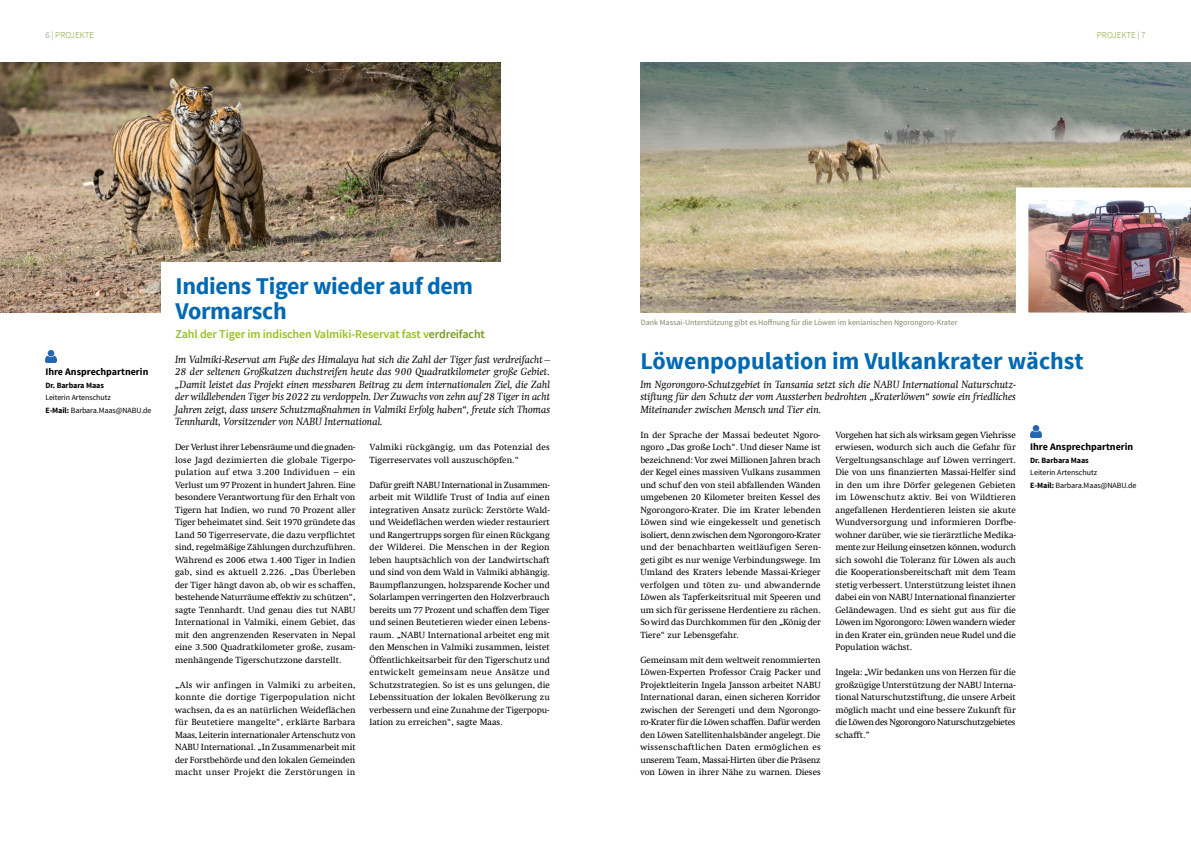
<style>
.page{position:relative;width:1191px;height:842px;background:#fff}
.page>*{position:absolute;margin:0;border:0;box-sizing:border-box;transform-origin:0 0}
.t1{font:700 24px/25px "Source Sans Pro";letter-spacing:-.015em;color:#0069b4}
.t2{font:600 12px "Source Sans Pro";letter-spacing:-.01em;color:#95c11f}
.t3{font:italic 10.5px/12.5px "Swift Com";color:#000;text-align:justify}
.t4{font:700 10px "Source Sans Pro";color:#000}
.t5{font:9px/12.5px "Swift Com";letter-spacing:-.005em;color:#000;text-align:justify}
.t6{font:300 9px "Source Sans Pro";color:#739c1d}
.t7{font:8px/12.5px "Source Sans Pro";letter-spacing:-.01em;color:#000}
.t8{font:8px "Source Sans Pro";color:#86846b}
.t9{font:700 8px "Source Sans Pro";letter-spacing:-.01em;color:#000}
.s1{color:#86846b}
.s2{font-weight:700}
.s3{color:#739c1d}
</style>
<div class="page">
<svg style="left:1030px;top:425px;width:11px;height:13px"></svg>
<img style="left:640px;top:62px;width:551px;height:251px">
<img style="left:0;top:63px;width:501px;height:249px">
<div style="left:161px;top:263px;width:412px;height:60px;background:#fff"></div>
<img style="left:1009px;top:181px;width:182px;height:132px">
<svg style="left:45px;top:350px;width:12px;height:13px"></svg>
<p class="t6" style="left:45px;top:29px;width:50px"><span class="s1">6</span> | PROJEKTE</p>
<p class="t6" style="left:1097px;top:29px;width:50px">PROJEKTE <span class="s1">| 7</span></p>
<p class="t4" style="left:45px;top:365px;width:105px">Ihre Ansprechpartnerin</p>
<p class="t9" style="left:45px;top:380px;width:60px">Dr. Barbara Maas</p>
<p class="t7" style="left:45px;top:391px;width:108px">Leiterin Artenschutz<br><span class="s2">E-Mail:</span> Barbara.Maas@NABU.de</p>
<h1 class="t1" style="left:176px;top:274px;width:299px">Indiens Tiger wieder auf dem<br>Vormarsch</h1>
<h2 class="t2" style="left:176px;top:326px;width:311px">Zahl der Tiger im indischen Valmiki-Reservat fast v<span class="s3">erdreifacht</span></h2>
<p class="t3" style="left:175px;top:353px;width:376px">Im Valmiki-Reservat am Fuße des Himalaya hat sich die Zahl der Tiger fast verdreifacht – 28 der seltenen Großkatzen duchstreifen heute das 900 Quadratkilometer große Gebiet. „Damit leistet das Projekt einen messbaren Beitrag zu dem internationalen Ziel, die Zahl der wildlebenden Tiger bis 2022 zu verdoppeln. Der Zuwachs von zehn auf 28 Tiger in acht Jahren zeigt, dass unsere Schutzmaßnahmen in Valmiki Erfolg haben“, freute sich Thomas Tennhardt, Vorsitzender von NABU International.</p>
<p class="t5" style="left:369px;top:441px;width:182px">Valmiki rückgängig, um das Potenzial des<br>Tigerreservates voll auszuschöpfen.“</p>
<p class="t5" style="left:369px;top:478px;width:182px">Dafür greift NABU International in Zusammen&shy;arbeit mit Wildlife Trust of India auf einen integrativen Ansatz zurück: Zerstörte Wald&shy;und Weideflächen werden wieder restauriert und Rangertrupps sorgen für einen Rückgang der Wilderei. Die Menschen in der Region leben hauptsächlich von der Landwirtschaft und sind von dem Wald in Valmiki abhängig.<br>Baumpflanzungen, holzsparende Kocher und Solarlampen verringerten den Holzverbrauch bereits um 77 Prozent und schaffen dem Tiger und seinen Beutetieren wieder einen Lebens&shy;raum. „NABU International arbeitet eng mit den Menschen in Valmiki zusammen, leistet Öffentlichkeitsarbeit für den Tigerschutz und entwickelt gemeinsam neue Ansätze und Schutzstrategien. So ist es uns gelungen, die Lebenssituation der lokalen Bevölkerung zu verbessern und eine Zunahme der Tigerpopu&shy;lation zu erreichen“, sagte Maas.</p>
<p class="t5" style="left:175px;top:441px;width:182px">Der Verlust ihrer Lebensräume und die gnaden&shy;lose Jagd dezimierten die globale Tigerpo&shy;pulation auf etwa 3.200 Individuen – ein Verlust um 97 Prozent in hundert Jahren. Eine besondere Verantwortung für den Erhalt von Tigern hat Indien, wo rund 70 Prozent aller Tiger beheimatet sind. Seit 1970 gründete das Land 50 Tigerreservate, die dazu verpflichtet sind, regelmäßige Zählungen durchzuführen.<br>Während es 2006 etwa 1.400 Tiger in Indien gab, sind es aktuell 2.226. „Das Überleben der Tiger hängt davon ab, ob wir es schaffen, bestehende Naturräume effektiv zu schützen“, sagte Tennhardt. Und genau dies tut NABU International in Valmiki, einem Gebiet, das mit den angrenzenden Reservaten in Nepal eine 3.500 Quadratkilometer große, zusam&shy;menhängende Tigerschutzzone darstellt.</p>
<p class="t5" style="left:175px;top:678px;width:182px">„Als wir anfingen in Valmiki zu arbeiten, konnte die dortige Tigerpopulation nicht wachsen, da es an natürlichen Weideflächen für Beutetiere mangelte“, erklärte Barbara Maas, Leiterin internationaler Artenschutz von NABU International. „In Zusammenarbeit mit der Forstbehörde und den lokalen Gemeinden macht unser Projekt die Zerstörungen in</p>
<p class="t8" style="left:641px;top:317px;width:318px">Dank Massai-Unterstützung gibt es Hoffnung für die Löwen im kenianischen Ngorongoro-Krater</p>
<h1 class="t1" style="left:640px;top:349px;width:445px">Löwenpopulation im Vulkankrater wächst</h1>
<p class="t3" style="left:640px;top:378px;width:377px">Im Ngorongoro-Schutzgebiet in Tansania setzt sich die NABU International Naturschutz&shy;stiftung für den Schutz der vom Aussterben bedrohten „Kraterlöwen“ sowie ein friedliches Miteinander zwischen Mensch und Tier ein.</p>
<p class="t5" style="left:835px;top:428px;width:182px">Vorgehen hat sich als wirksam gegen Viehrisse erwiesen, wodurch sich auch die Gefahr für Vergeltungsanschlage auf Löwen verringert.<br>Die von uns finanzierten Massai-Helfer sind in den um ihre Dörfer gelegenen Gebieten im Löwenschutz aktiv. Bei von Wildtieren angefallenen Herdentieren leisten sie akute Wundversorgung und informieren Dorfbe&shy;wohner darüber, wie sie tierärztliche Medika&shy;mente zur Heilung einsetzen können, wodurch sich sowohl die Toleranz für Löwen als auch die Kooperationsbereitschaft mit dem Team stetig verbessert. Unterstützung leistet ihnen dabei ein von NABU International finanzierter Geländewagen. Und es sieht gut aus für die Löwen im Ngorongoro: Löwen wandern wieder in den Krater ein, gründen neue Rudel und die Population wächst.</p>
<p class="t5" style="left:835px;top:666px;width:182px">Ingela: „Wir bedanken uns von Herzen für die großzügige Unterstützung der NABU Interna&shy;tional Naturschutzstiftung, die unsere Arbeit möglich macht und eine bessere Zukunft für die Löwen des Ngorongoro Naturschutzgebietes schafft.”</p>
<p class="t5" style="left:640px;top:428px;width:182px">In der Sprache der Massai bedeutet Ngoro&shy;ngoro „Das große Loch“. Und dieser Name ist bezeichnend: Vor zwei Millionen Jahren brach der Kegel eines massiven Vulkans zusammen und schuf den von steil abfallenden Wänden umgebenen 20 Kilometer breiten Kessel des Ngorongoro-Krater. Die im Krater lebenden Löwen sind wie eingekesselt und genetisch isoliert, denn zwischen dem Ngorongoro-Krater und der benachbarten weitläufigen Seren&shy;geti gibt es nur wenige Verbindungswege. Im Umland des Kraters lebende Massai-Krieger verfolgen und töten zu- und abwandernde Löwen als Tapferkeitsritual mit Speeren und um sich für gerissene Herdentiere zu rächen.<br>So wird das Durchkommen für den „König der Tiere“ zur Lebensgefahr.</p>
<p class="t5" style="left:640px;top:653px;width:182px">Gemeinsam mit dem weltweit renommierten Löwen-Experten Professor Craig Packer und Projektleiterin Ingela Jansson arbeitet NABU International daran, einen sicheren Korridor zwischen der Serengeti und dem Ngorongo&shy;ro-Krater für die Löwen schaffen. Dafür werden den Löwen Satellitenhalsbänder angelegt. Die wissenschaftlichen Daten ermöglichen es unserem Team, Massai-Hirten über die Präsenz von Löwen in ihrer Nähe zu warnen. Dieses</p>
<p class="t4" style="left:1030px;top:440px;width:105px">Ihre Ansprechpartnerin</p>
<p class="t9" style="left:1030px;top:455px;width:60px">Dr. Barbara Maas</p>
<p class="t7" style="left:1030px;top:466px;width:108px">Leiterin Artenschutz<br><span class="s2">E-Mail:</span> Barbara.Maas@NABU.de</p>
</div>
